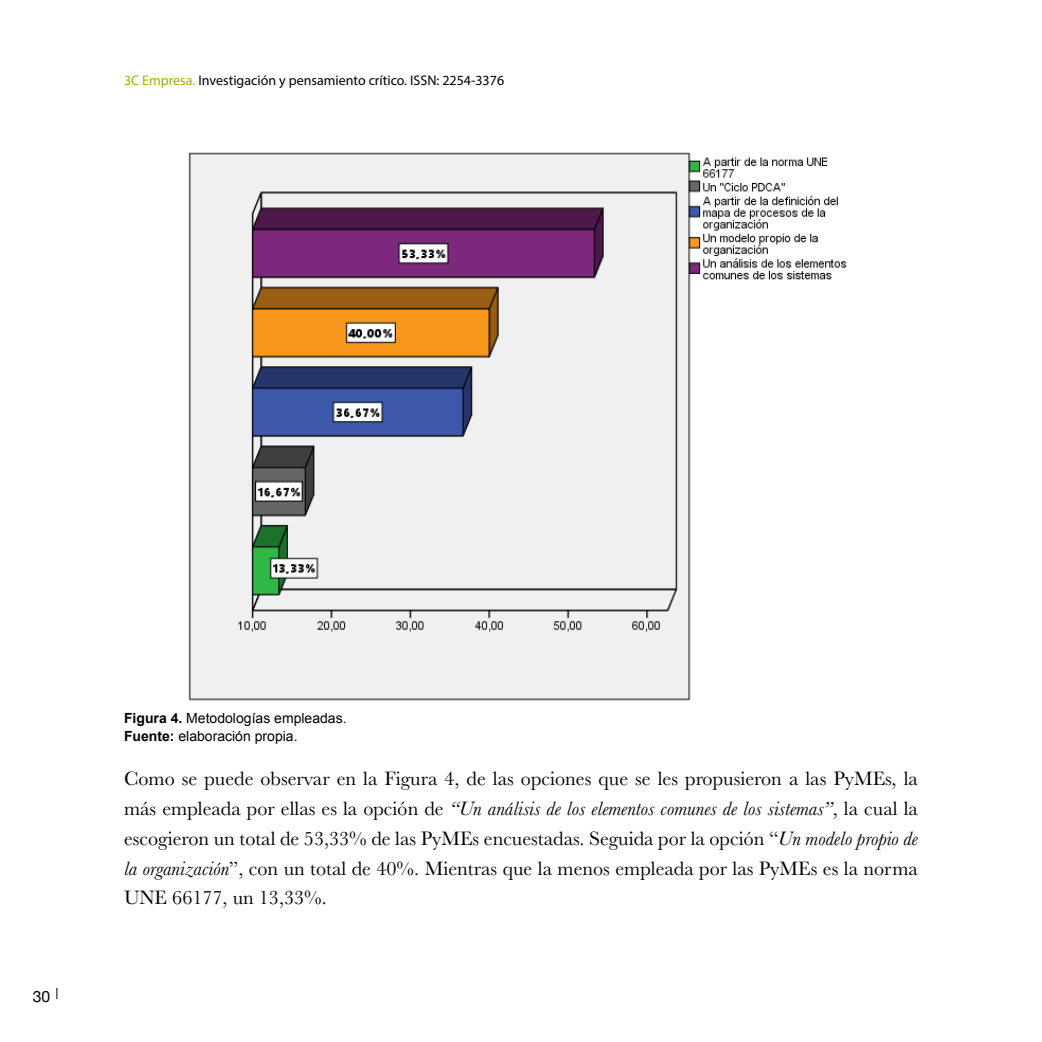
<style>
.page{position:relative;width:1042px;height:1042px;background:#fff}
.page>*{position:absolute;margin:0;border:0;box-sizing:border-box;transform-origin:0 0}
.t1{font:20.12px/29.8px "Baskerville";color:#000;text-align:justify}
.t2{font:15.75px "Helvetica Neue";color:#000}
.t3{font:14px "Myriad Pro";color:#000}
.t4{font:14px/17.5px "Arial";color:#000}
.s1{color:#a3ad03}
.s2{font-weight:700}
.s3{font-style:italic}
</style>
<div class="page">
<img style="left:188px;top:152px;width:659px;height:549px">
<p class="t3" style="left:124px;top:72px;width:382px"><span class="s1">3C Empresa.</span> Investigación y pensamiento crítico. ISSN: 2254-3376</p>
<p class="t2" style="left:33px;top:984px;width:19px">30</p>
<p class="t4" style="left:124px;top:710px;width:224px"><span class="s2">Figura 4.</span> Metodologías empleadas.<br><span class="s2">Fuente:</span> elaboración propia.</p>
<p class="t1" style="left:124px;top:764px;width:795px">Como se puede observar en la Figura 4, de las opciones que se les propusieron a las PyMEs, la más empleada por ellas es la opción de <span class="s3">“Un análisis de los elementos comunes de los sistemas”</span>, la cual la escogieron un total de 53,33% de las PyMEs encuestadas. Seguida por la opción “<span class="s3">Un modelo propio de la organización</span>”, con un total de 40%. Mientras que la menos empleada por las PyMEs es la norma UNE 66177, un 13,33%.</p>
</div>
